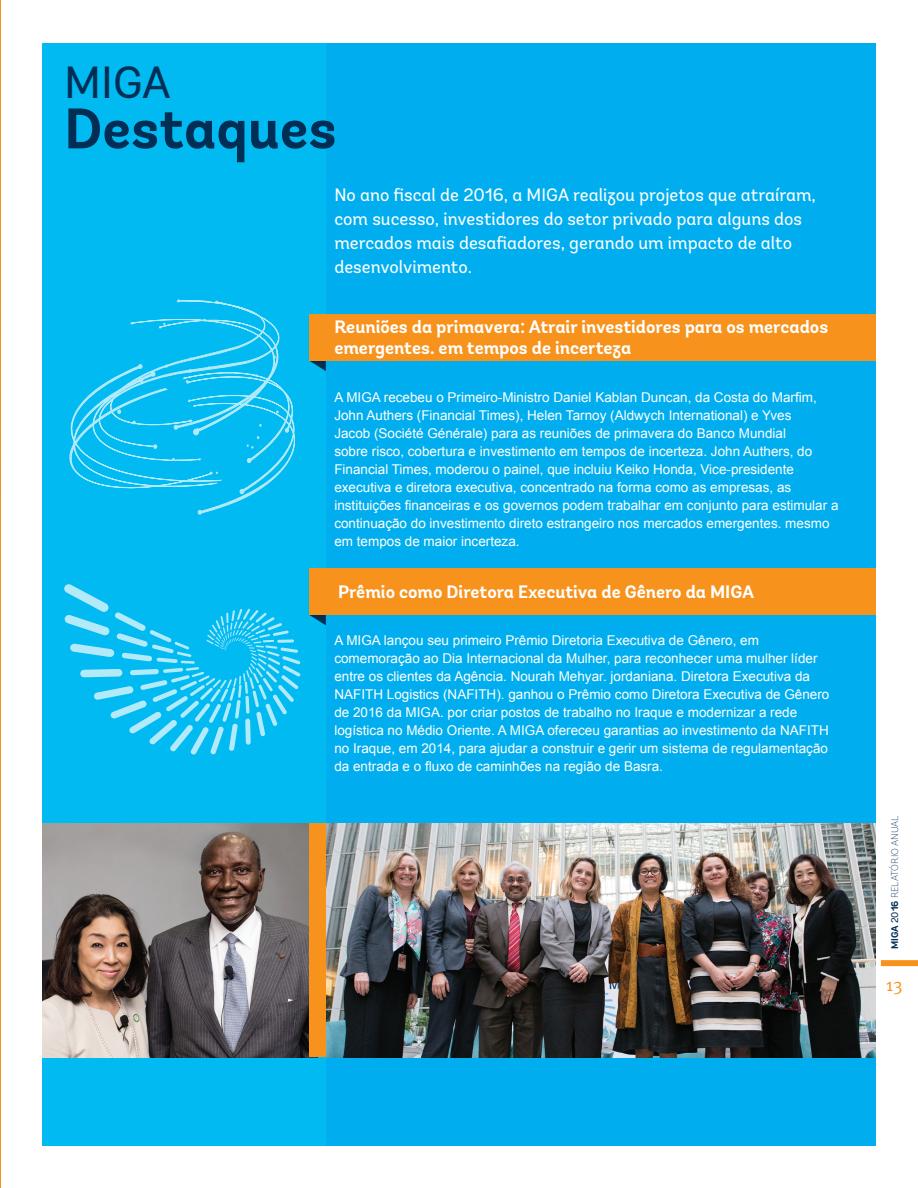
<style>
.page{position:relative;width:918px;height:1188px;background:#fff}
.page>*{position:absolute;margin:0;border:0;box-sizing:border-box;transform-origin:0 0}
.t1{font:700 57px "Andes";color:#002e54}
.t2{font:45px "Andes";color:#002e54}
.t3{font:18px/24px "Andes";color:#fff}
.t4{font:700 18px/21.6px "Andes";color:#fff}
.t5{font:18px "Meta Plus Normal";color:#f7931d}
.t6{font:13.5px/18px "Arial";color:#fff}
.t7{font:200 9.75px "Andes";color:#002e54}
.s1{font-weight:700}
.s2{font-weight:400}
</style>
<div class="page">
<div style="left:881px;top:960px;width:37px;height:6px;background:#f7931d"></div>
<div style="left:43px;top:43px;width:833px;height:1102px;background:#00aeef"></div>
<div style="left:43px;top:43px;width:283px;height:1102px;background:#00baf1"></div>
<svg style="left:69px;top:300px;width:226px;height:214px"></svg>
<svg style="left:64px;top:584px;width:237px;height:171px"></svg>
<svg style="left:309px;top:615px;width:17px;height:10px"></svg>
<div style="left:309px;top:568px;width:567px;height:47px;background:#f7931d"></div>
<svg style="left:310px;top:361px;width:16px;height:10px"></svg>
<div style="left:309px;top:314px;width:567px;height:47px;background:#f7931d"></div>
<img style="left:326px;top:824px;width:550px;height:233px">
<img style="left:42px;top:824px;width:267px;height:233px">
<div style="left:309px;top:824px;width:17px;height:233px;background:#f7931d"></div>
<hr style="left:0;top:0;width:1px;height:1188px;background:#f7931d">
<h2 class="t2" style="left:64px;top:55px;width:109px">MIGA</h2>
<h1 class="t1" style="left:64px;top:93px;width:274px">Destaques</h1>
<h3 class="t3" style="left:334px;top:183px;width:483px">No ano fiscal de 2016, a MIGA realizou projetos que atraíram, com sucesso, investidores do setor privado para alguns dos mercados mais desafiadores, gerando um impacto de alto desenvolvimento.</h3>
<h3 class="t4" style="left:334px;top:316px;width:495px">Reuniões da primavera: Atrair investidores para os mercados emergentes. em tempos de incerteza</h3>
<p class="t6" style="left:334px;top:389px;width:506px">A MIGA recebeu o Primeiro-Ministro Daniel Kablan Duncan, da Costa do Marfim, John Authers (Financial Times), Helen Tarnoy (Aldwych International) e Yves<br>Jacob (Société Générale) para as reuniões de primavera do Banco Mundial<br>sobre risco, cobertura e investimento em tempos de incerteza. John Authers, do Financial Times, moderou o painel, que incluiu Keiko Honda, Vice-presidente executiva e diretora executiva, concentrado na forma como as empresas, as instituições financeiras e os governos podem trabalhar em conjunto para estimular a continuação do investimento direto estrangeiro nos mercados emergentes. mesmo em tempos de maior incerteza.</p>
<h3 class="t4" style="left:338px;top:581px;width:418px">Prêmio como Diretora Executiva de Gênero da MIGA</h3>
<p class="t6" style="left:334px;top:632px;width:497px">A MIGA lançou seu primeiro Prêmio Diretoria Executiva de Gênero, em comemoração ao Dia Internacional da Mulher, para reconhecer uma mulher líder entre os clientes da Agência. Nourah Mehyar. jordaniana. Diretora Executiva da NAFITH Logistics (NAFITH). ganhou o Prêmio como Diretora Executiva de Gênero de 2016 da MIGA. por criar postos de trabalho no Iraque e modernizar a rede logística no Médio Oriente. A MIGA ofereceu garantias ao investimento da NAFITH no Iraque, em 2014, para ajudar a construir e gerir um sistema de regulamentação da entrada e o fluxo de caminhões na região de Basra.</p>
<p class="t7" style="left:889px;top:949px;width:135px;rotate:-90deg"><span class="s1">MIGA</span> <span class="s2">20</span><span class="s1">16</span> RELATÓRIO ANUAL</p>
<h3 class="t5" style="left:886px;top:974px;width:18px">13</h3>
</div>
